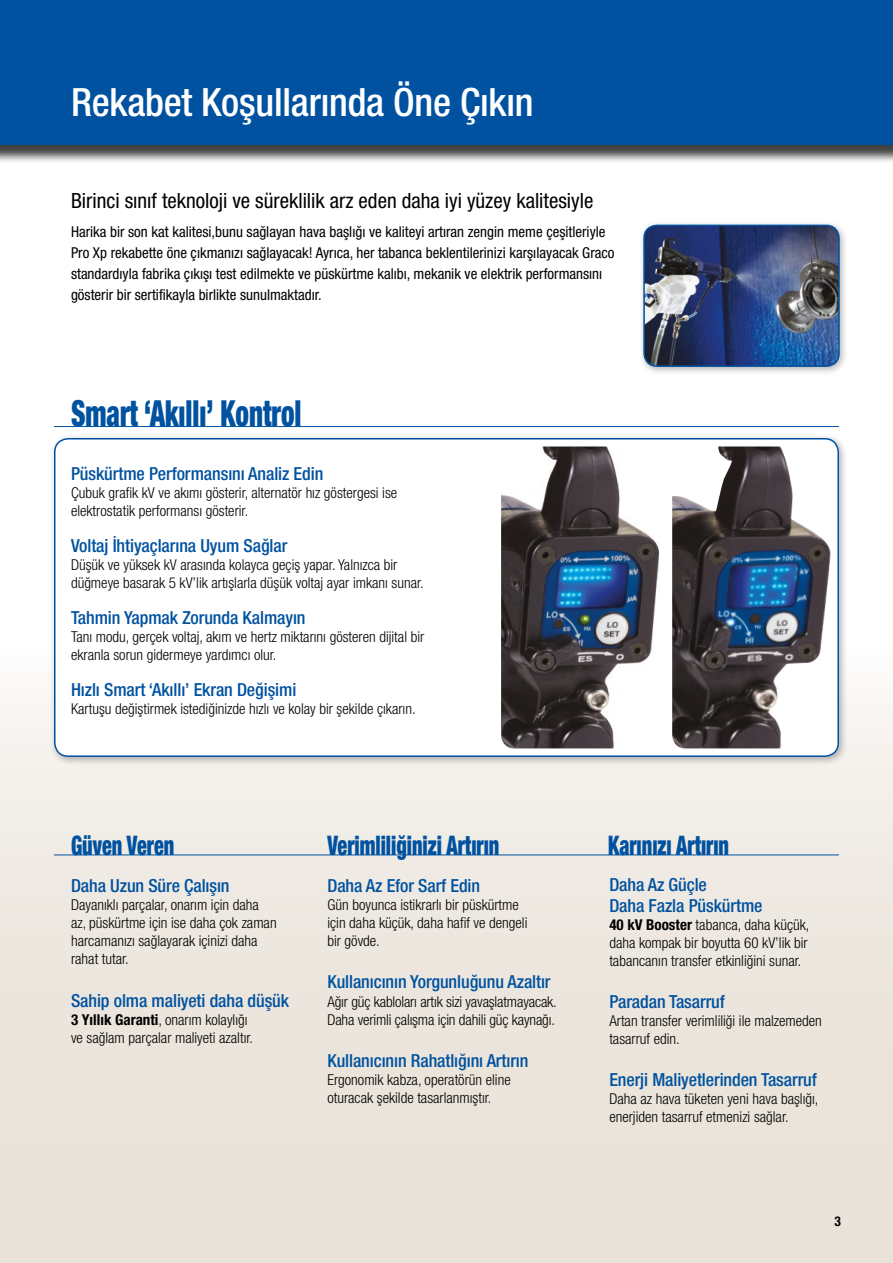
<style>
.page{position:relative;width:893px;height:1263px;background:#fff}
.page>*{position:absolute;margin:0;border:0;box-sizing:border-box;transform-origin:0 0}
.t1{font:500 condensed 39px "Helvetica Neue LTCE";letter-spacing:-.005em;color:#fff}
.t2{font:900 condensed 36px "Helvetica Neue LTCE";color:#0052a0;scale:.75 1}
.t3{font:900 condensed 27px "Helvetica Neue LTCE";color:#0052a0;scale:.75 1}
.t4{font:condensed 21px "Helvetica Neue LTCE";color:#000}
.t5{font:500 condensed 18px/21px "Helvetica Neue LTCE";letter-spacing:-.005em;color:#0052a0}
.t6{font:300 condensed 15px/18px "Helvetica Neue LTCE";color:#000}
.t7{font:condensed 15px/21px "Helvetica Neue LTCE";color:#000}
.t8{font:700 condensed 13.5px "Helvetica Neue LT Std";color:#000}
.s1{font-weight:700}
</style>
<div class="page">
<div style="left:0;top:638px;width:893px;height:625px;background:linear-gradient(to right,#ede7df,#ede7df)"></div>
<div style="left:49px;top:433px;width:799px;height:333px;background:#000;opacity:.3"></div>
<div style="left:55px;top:439px;width:783px;height:317px;background:#fff;border-radius:14px"></div>
<div style="left:54px;top:438px;width:785px;height:319px;border:2px solid #0052a0;border-radius:14px"></div>
<img style="left:672px;top:446px;width:159px;height:302px">
<img style="left:501px;top:446px;width:159px;height:302px">
<div style="left:639px;top:220px;width:210px;height:156px;background:#000;opacity:.3"></div>
<img style="left:644px;top:225px;width:195px;height:141px">
<div style="left:643px;top:225px;width:197px;height:142px;border:2px solid #0052a0;border-radius:13px"></div>
<div style="left:0;top:0;width:893px;height:164px;background:#000;opacity:.75"></div>
<div style="left:0;top:0;width:893px;height:145px;background:#0052a0"></div>
<hr style="left:54px;top:854px;width:785px;height:1px;background:#0052a0">
<hr style="left:54px;top:426px;width:785px;height:1px;background:#0052a0">
<h1 class="t1" style="left:71px;top:79px;width:464px">Rekabet Koşullarında Öne Çıkın</h1>
<h3 class="t4" style="left:71px;top:188px;width:524px">Birinci sınıf teknoloji ve süreklilik arz eden daha iyi yüzey kalitesiyle</h3>
<p class="t7" style="left:71px;top:221px;width:545px">Harika bir son kat kalitesi,bunu sağlayan hava başlığı ve kaliteyi artıran zengin meme çeşitleriyle Pro Xp rekabette öne çıkmanızı sağlayacak! Ayrıca, her tabanca beklentilerinizi karşılayacak Graco standardıyla fabrika çıkışı test edilmekte ve püskürtme kalıbı, mekanik ve elektrik performansını gösterir bir sertifikayla birlikte sunulmaktadır.</p>
<h2 class="t2" style="left:71px;top:391px;width:309px">Smart ‘Akıllı’ Kontrol</h2>
<p class="t5" style="left:71px;top:463px;width:254px">Püskürtme Performansını Analiz Edin</p>
<p class="t6" style="left:71px;top:484px;width:328px">Çubuk grafik kV ve akımı gösterir, alternatör hız göstergesi ise elektrostatik performansı gösterir.</p>
<p class="t5" style="left:71px;top:535px;width:218px">Voltaj İhtiyaçlarına Uyum Sağlar</p>
<p class="t6" style="left:71px;top:556px;width:354px">Düşük ve yüksek kV arasında kolayca geçiş yapar. Yalnızca bir düğmeye basarak 5 kV’lik artışlarla düşük voltaj ayar imkanı sunar.</p>
<p class="t5" style="left:71px;top:607px;width:236px">Tahmin Yapmak Zorunda Kalmayın</p>
<p class="t6" style="left:71px;top:628px;width:355px">Tanı modu, gerçek voltaj, akım ve hertz miktarını gösteren dijital bir ekranla sorun gidermeye yardımcı olur.</p>
<p class="t5" style="left:71px;top:679px;width:227px">Hızlı Smart ‘Akıllı’ Ekran Değişimi</p>
<p class="t6" style="left:71px;top:700px;width:346px">Kartuşu değiştirmek istediğinizde hızlı ve kolay bir şekilde çıkarın.</p>
<h3 class="t3" style="left:71px;top:828px;width:139px">Güven Veren</h3>
<p class="t5" style="left:71px;top:875px;width:160px">Daha Uzun Süre Çalışın</p>
<p class="t6" style="left:71px;top:896px;width:207px">Dayanıklı parçalar, onarım için daha az, püskürtme için ise daha çok zaman harcamanızı sağlayarak içinizi daha rahat tutar.</p>
<p class="t5" style="left:71px;top:989px;width:220px">Sahip olma maliyeti daha düşük</p>
<p class="t6" style="left:71px;top:1010px;width:184px"><span class="s1">3 Yıllık Garanti</span>, onarım kolaylığı ve sağlam parçalar maliyeti azaltır.</p>
<h3 class="t3" style="left:327px;top:828px;width:231px">Verimliliğinizi Artırın</h3>
<p class="t5" style="left:327px;top:875px;width:154px">Daha Az Efor Sarf Edin</p>
<p class="t6" style="left:327px;top:896px;width:202px">Gün boyunca istikrarlı bir püskürtme için daha küçük, daha hafif ve dengeli bir gövde.</p>
<p class="t5" style="left:327px;top:971px;width:225px">Kullanıcının Yorgunluğunu Azaltır</p>
<p class="t6" style="left:327px;top:992px;width:231px">Ağır güç kabloları artık sizi yavaşlatmayacak.<br>Daha verimli çalışma için dahili güç kaynağı.</p>
<p class="t5" style="left:327px;top:1049px;width:203px">Kullanıcının Rahatlığını Artırın</p>
<p class="t6" style="left:327px;top:1070px;width:185px">Ergonomik kabza, operatörün eline oturacak şekilde tasarlanmıştır.</p>
<h3 class="t3" style="left:608px;top:828px;width:163px">Karınızı Artırın</h3>
<p class="t5" style="left:609px;top:874px;width:155px">Daha Az Güçle<br>Daha Fazla Püskürtme</p>
<p class="t6" style="left:609px;top:916px;width:202px;text-align:justify"><span class="s1">40 kV Booster</span> tabanca, daha küçük, daha kompak bir boyutta 60 kV’lik bir tabancanın transfer etkinliğini sunar.</p>
<p class="t5" style="left:609px;top:991px;width:117px">Paradan Tasarruf</p>
<p class="t6" style="left:609px;top:1012px;width:214px">Artan transfer verimliliği ile malzemeden tasarruf edin.</p>
<p class="t5" style="left:609px;top:1069px;width:209px">Enerji Maliyetlerinden Tasarruf</p>
<p class="t6" style="left:609px;top:1090px;width:211px">Daha az hava tüketen yeni hava başlığı, enerjiden tasarruf etmenizi sağlar.</p>
<p class="t8" style="left:834px;top:1213px;width:8px">3</p>
</div>
